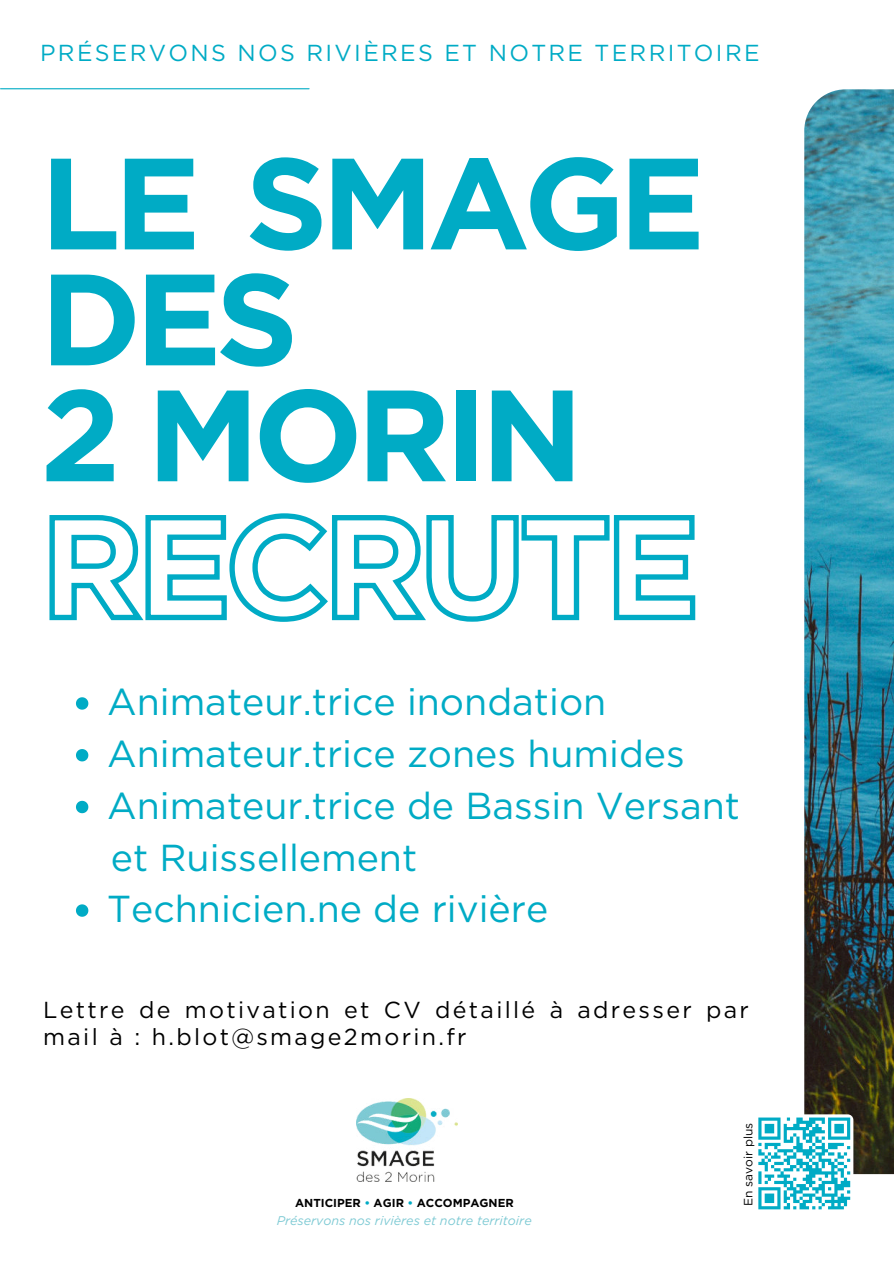
<style>
.page{position:relative;width:894px;height:1264px;background:#fff}
.page>*{position:absolute;margin:0;border:0;box-sizing:border-box;transform-origin:0 0}
.t1{font:700 129.6px/115.8px "Gotham";letter-spacing:-.05em;color:#00abc5}
.t2{font:37.5px/51.8px "Gotham";color:#00abc5}
.t3{font:23.1px/27px "Gotham";letter-spacing:.1em;color:#000}
.t4{font:23.1px "Gotham";letter-spacing:.1em;color:#00abc5}
.t5{font:italic 12.6px "Gotham";color:#7ecad4}
.t6{font:12px "Gotham";color:#000}
.t7{font:700 11.55px "Gotham";color:#000}
.s1{color:#00abc5}
</style>
<div class="page">
<hr style="left:1px;top:88px;width:308px;height:1px;background:#00abc5">
<img style="left:804px;top:89px;width:89px;height:1085px">
<svg style="left:49px;top:513px;width:647px;height:109px"></svg>
<svg style="left:76px;top:697px;width:12px;height:12px"></svg>
<svg style="left:76px;top:749px;width:12px;height:12px"></svg>
<svg style="left:76px;top:800px;width:12px;height:13px"></svg>
<svg style="left:76px;top:904px;width:12px;height:12px"></svg>
<img style="left:356px;top:1098px;width:101px;height:83px">
<div style="left:755px;top:1114px;width:98px;height:98px;background:#fff;border-radius:6px"></div>
<svg style="left:758px;top:1115px;width:95px;height:95px"></svg>
<p class="t4" style="left:40px;top:38px;width:720px">PRÉSERVONS NOS RIVIÈRES ET NOTRE TERRITOIRE</p>
<h1 class="t1" style="left:40px;top:145px;width:666px">LE SMAGE<br>DES<br>2 MORIN</h1>
<p class="t2" style="left:107px;top:675px;width:634px">Animateur.trice inondation<br>Animateur.trice zones humides<br>Animateur.trice de Bassin Versant et Ruissellement<br>Technicien.ne de rivière</p>
<p class="t3" style="left:43px;top:995px;width:707px">Lettre de motivation et CV détaillé à adresser par mail à : h.blot@smage2morin.fr</p>
<p class="t7" style="left:295px;top:1195px;width:220px">ANTICIPER <span class="s1">•</span> AGIR <span class="s1">•</span> ACCOMPAGNER</p>
<p class="t5" style="left:276px;top:1212px;width:256px">Préservons nos rivières et notre territoire</p>
<p class="t6" style="left:740px;top:1205px;width:84px;rotate:-90deg">En savoir plus</p>
</div>
